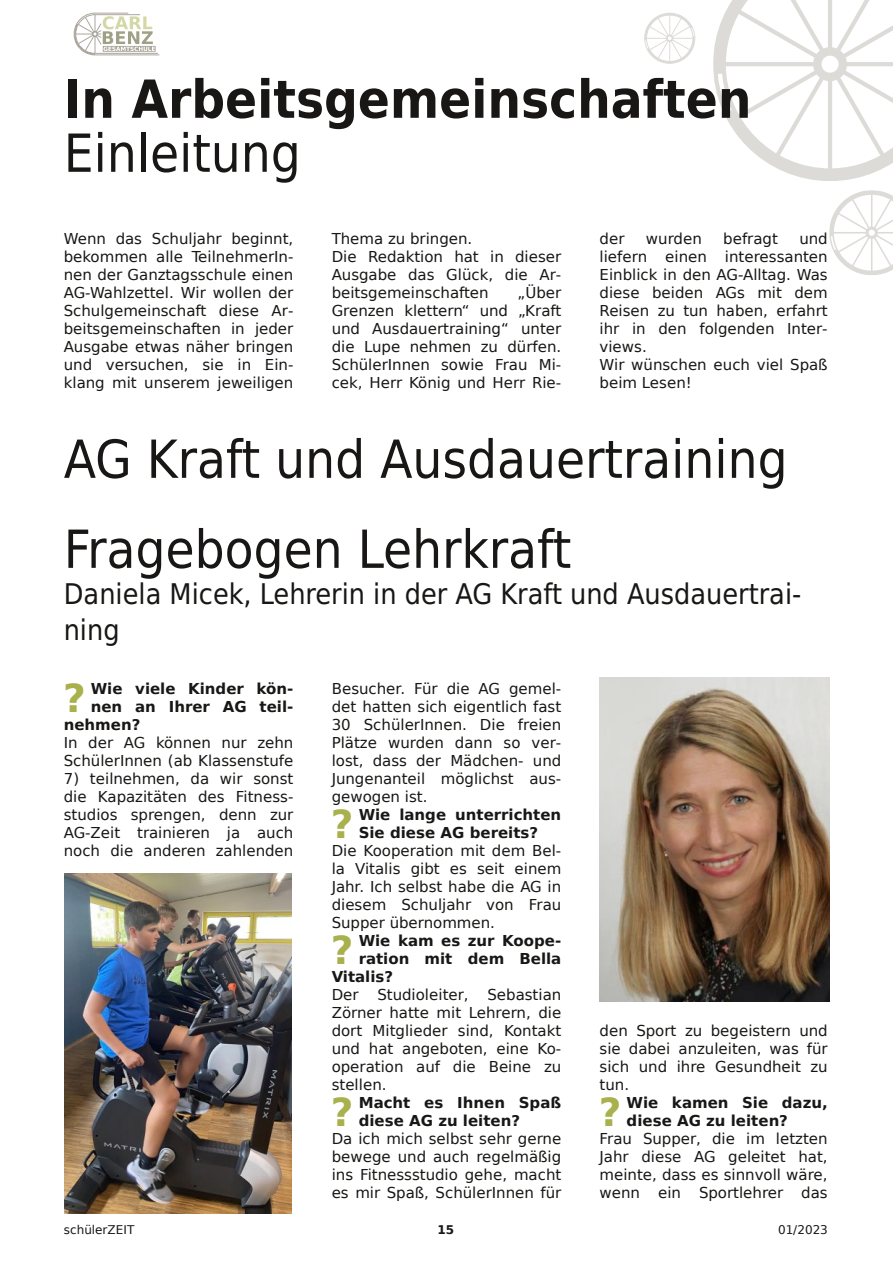
<style>
.page{position:relative;width:893px;height:1263px;background:#fff}
.page>*{position:absolute;margin:0;border:0;box-sizing:border-box;transform-origin:0 0}
.t1{font:52.5px "DejaVu Sans Condensed";color:#181715}
.t2{font:700 52.5px "DejaVu Sans Condensed";color:#181715}
.t3{font:700 39.3px "DejaVu Sans";color:#a9b14c}
.t4{font:28.5px/36px "DejaVu Sans Condensed";color:#181715}
.t5{font:15px/18px "DejaVu Sans";color:#181715;text-align:justify}
.t6{font:700 15px/18px "DejaVu Sans";color:#181715}
.t7{font:12px "DejaVu Sans";color:#181715}
.t8{font:700 12px "DejaVu Sans";color:#181715}
</style>
<div class="page">
<hr style="left:95px;top:53px;width:63px;height:1px;background:#564e39">
<hr style="left:95px;top:55px;width:64px;height:1px;background:#564e39">
<svg style="left:74px;top:13px;width:82px;height:42px"></svg>
<svg style="left:713px;top:0;width:180px;height:181px"></svg>
<svg style="left:644px;top:13px;width:51px;height:51px"></svg>
<svg style="left:829px;top:190px;width:64px;height:85px"></svg>
<img style="left:600px;top:677px;width:229px;height:324px">
<img style="left:65px;top:874px;width:226px;height:339px">
<h1 class="t2" style="left:64px;top:69px;width:689px">In Arbeitsgemeinschaften</h1>
<h1 class="t1" style="left:64px;top:123px;width:238px">Einleitung</h1>
<p class="t5" style="left:64px;top:230px;width:231px">Wenn das Schuljahr beginnt, bekommen alle TeilnehmerIn‐ nen der Ganztagsschule einen AG-Wahlzettel. Wir wollen der Schulgemeinschaft diese Ar‐ beitsgemeinschaften in jeder Ausgabe etwas näher bringen und versuchen, sie in Ein‐ klang mit unserem jeweiligen</p>
<p class="t5" style="left:332px;top:230px;width:231px;text-align:left">Thema zu bringen.<br>Die Redaktion hat in dieser<br>Ausgabe das Glück, die Ar‐ beitsgemeinschaften</p>
<p class="t5" style="left:332px;top:284px;width:231px;text-indent:186px">„Über Grenzen klettern“ und „Kraft und Ausdauertraining“ unter die Lupe nehmen zu dürfen.<br>SchülerInnen sowie Frau Mi‐ cek, Herr König und Herr Rie‐</p>
<p class="t5" style="left:600px;top:230px;width:230px;text-align:left;text-indent:200px">und liefern einen interessanten<br>Einblick in den AG-Alltag. Was diese beiden AGs mit dem<br>Reisen zu tun haben, erfahrt ihr in den folgenden Inter‐ views.<br>Wir wünschen euch viel Spaß beim Lesen!</p>
<p class="t5" style="left:600px;top:230px;width:26px">der</p>
<p class="t5" style="left:646px;top:230px;width:57px">wurden</p>
<p class="t5" style="left:723px;top:230px;width:56px">befragt</p>
<h1 class="t1" style="left:64px;top:429px;width:725px">AG Kraft und Ausdauertraining</h1>
<h1 class="t1" style="left:64px;top:519px;width:509px">Fragebogen Lehrkraft</h1>
<h3 class="t4" style="left:64px;top:576px;width:739px">Daniela Micek, Lehrerin in der AG Kraft und Ausdauertrai‐ ning</h3>
<h2 class="t3" style="left:63px;top:675px;width:24px">?</h2>
<p class="t6" style="left:91px;top:680px;width:204px">Wie viele Kinder kön‐</p>
<p class="t6" style="left:91px;top:698px;width:204px">nen an Ihrer AG teil‐</p>
<p class="t6" style="left:64px;top:716px;width:78px">nehmen?</p>
<p class="t5" style="left:64px;top:734px;width:231px">In der AG können nur zehn<br>SchülerInnen (ab Klassenstufe</p>
<p class="t5" style="left:64px;top:770px;width:231px">7) teilnehmen, da wir sonst die Kapazitäten des Fitness‐ studios sprengen, denn zur AG-Zeit trainieren ja auch noch die anderen zahlenden</p>
<p class="t5" style="left:332px;top:680px;width:231px">Besucher. Für die AG gemel‐ det hatten sich eigentlich fast 30 SchülerInnen. Die freien Plätze wurden dann so ver‐ lost, dass der Mädchen- und Jungenanteil möglichst aus‐ gewogen ist.</p>
<h2 class="t3" style="left:331px;top:801px;width:24px">?</h2>
<p class="t6" style="left:359px;top:806px;width:204px">Wie lange unterrichten<br>Sie diese AG bereits?</p>
<p class="t5" style="left:332px;top:842px;width:231px">Die Kooperation mit dem Bel‐ la Vitalis gibt es seit einem Jahr. Ich selbst habe die AG in diesem Schuljahr von Frau Supper übernommen.</p>
<h2 class="t3" style="left:331px;top:927px;width:24px">?</h2>
<p class="t6" style="left:359px;top:932px;width:204px">Wie kam es zur Koope‐</p>
<p class="t6" style="left:359px;top:950px;width:204px">ration mit dem Bella</p>
<p class="t6" style="left:332px;top:968px;width:63px">Vitalis?</p>
<p class="t5" style="left:332px;top:986px;width:139px">Der Studioleiter,</p>
<p class="t5" style="left:332px;top:986px;width:231px;text-indent:156px">Sebastian Zörner hatte mit Lehrern, die dort Mitglieder sind, Kontakt und hat angeboten, eine Ko‐ operation auf die Beine zu stellen.</p>
<h2 class="t3" style="left:331px;top:1089px;width:24px">?</h2>
<p class="t6" style="left:359px;top:1094px;width:204px">Macht es Ihnen Spaß diese AG zu leiten?</p>
<p class="t5" style="left:332px;top:1130px;width:231px">Da ich mich selbst sehr gerne bewege und auch regelmäßig ins Fitnessstudio gehe, macht es mir Spaß, SchülerInnen für</p>
<p class="t5" style="left:600px;top:1022px;width:230px">den Sport zu begeistern und sie dabei anzuleiten, was für sich und ihre Gesundheit zu tun.</p>
<h2 class="t3" style="left:599px;top:1089px;width:24px">?</h2>
<p class="t6" style="left:627px;top:1094px;width:203px">Wie kamen Sie dazu, diese AG zu leiten?</p>
<p class="t5" style="left:600px;top:1130px;width:230px">Frau Supper, die im letzten Jahr diese AG geleitet hat, meinte, dass es sinnvoll wäre, wenn ein Sportlehrer das</p>
<p class="t7" style="left:64px;top:1223px;width:72px">schülerZEIT</p>
<p class="t8" style="left:437px;top:1223px;width:18px">15</p>
<p class="t7" style="left:778px;top:1223px;width:51px">01/2023</p>
</div>
